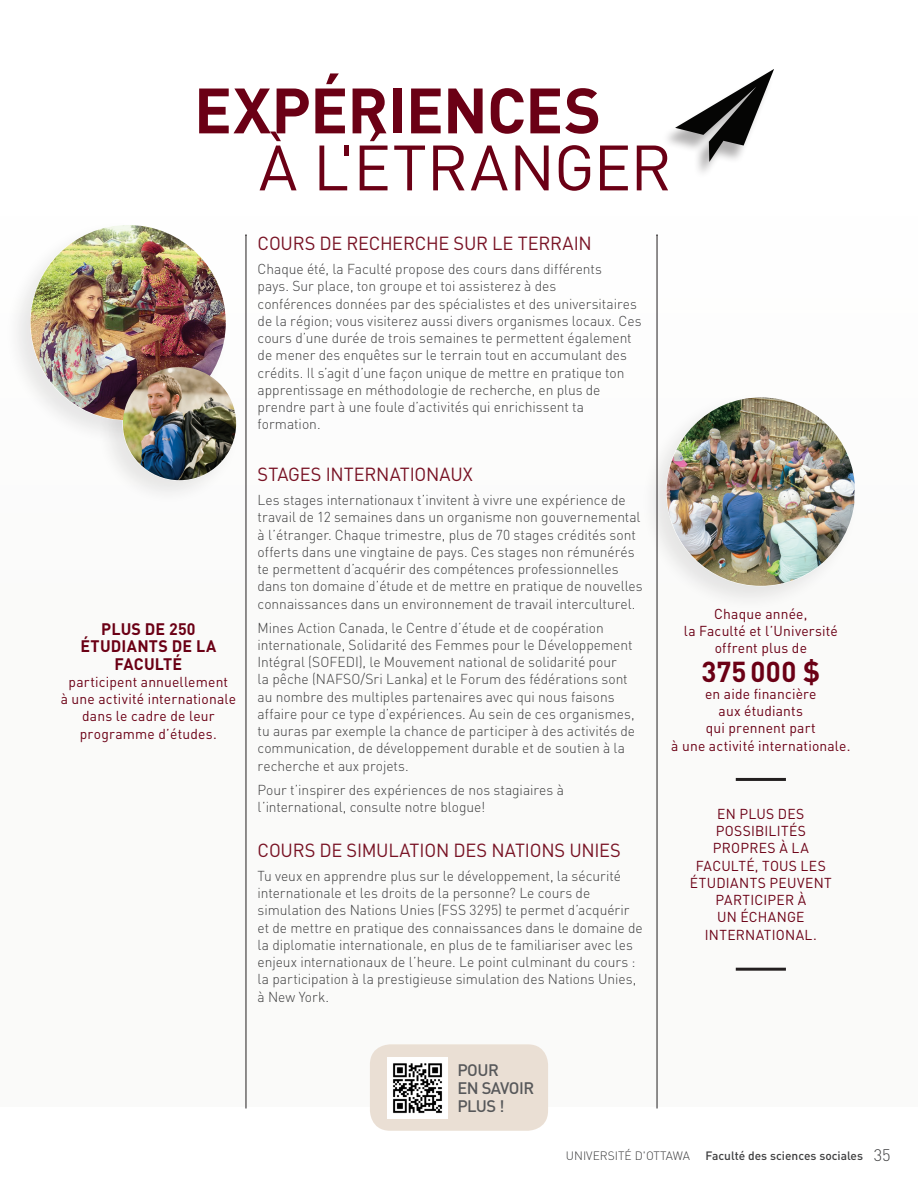
<style>
.page{position:relative;width:918px;height:1188px;background:#fff}
.page>*{position:absolute;margin:0;border:0;box-sizing:border-box;transform-origin:0 0}
.t1{font:700 63px/57px "DIN";letter-spacing:-.015em;color:#6b0015}
.t2{font:700 28.5px "DIN";letter-spacing:.01em;color:#6b0015}
.t3{font:18.75px "DIN";letter-spacing:-.015em;color:#781224}
.t4{font:700 16.5px/17.2px "DIN";letter-spacing:.01em;color:#6b0015;text-align:center}
.t5{font:500 16.5px/18px "DIN";letter-spacing:-.03em;color:#57585a}
.t6{font:300 14.25px/17.2px "DIN";color:#3e3e3f}
.t7{font:14.25px/17.2px "DIN";letter-spacing:.015em;color:#6b0015;text-align:center}
.t8{font:500 12px "DIN";color:#3e3e3f}
.t9{font:300 12px "DIN";color:#3e3e3f}
.s1{font-weight:400}
.s2{font-weight:300;font-size:16.5px}
</style>
<div class="page">
<div style="left:0;top:216px;width:918px;height:891px;background:#fafaf9"></div>
<div style="left:370px;top:1044px;width:178px;height:87px;background:#eadfd4;border-radius:20px"></div>
<hr style="left:246px;top:235px;width:1px;height:873px;background:#231f20">
<hr style="left:657px;top:235px;width:1px;height:873px;background:#231f20">
<div style="left:640px;top:392px;width:219px;height:220px;background:#231f20;opacity:.1"></div>
<div style="left:4px;top:220px;width:226px;height:226px;background:#231f20;opacity:.1"></div>
<hr style="left:736px;top:778px;width:50px;height:3px;background:#231f20">
<hr style="left:736px;top:968px;width:50px;height:3px;background:#231f20">
<div style="left:97px;top:362px;width:143px;height:144px;background:#231f20;opacity:.1"></div>
<div style="left:661px;top:73px;width:112px;height:106px;background:#231f20;opacity:.35"></div>
<svg style="left:675px;top:69px;width:99px;height:93px"></svg>
<img style="left:31px;top:225px;width:195px;height:195px;border-radius:98px">
<img style="left:123px;top:367px;width:113px;height:113px;border-radius:57px">
<img style="left:667px;top:397px;width:188px;height:189px;border-radius:94px">
<img style="left:387px;top:1058px;width:61px;height:60px">
<h2 class="t1" style="left:259px;top:79px;width:414px;text-indent:-65px">EXPÉRIENCES<br><span class="s1">À L'ÉTRANGER</span></h2>
<p class="t4" style="left:81px;top:620px;width:137px">PLUS DE 250<br>ÉTUDIANTS DE LA<br>FACULTÉ</p>
<p class="t7" style="left:61px;top:673px;width:177px">participent annuellement<br>à une activité internationale dans le cadre de leur programme d’études.</p>
<h3 class="t3" style="left:258px;top:232px;width:336px">COURS DE RECHERCHE SUR LE TERRAIN</h3>
<p class="t6" style="left:258px;top:260px;width:386px">Chaque été, la Faculté propose des cours dans différents<br>pays. Sur place, ton groupe et toi assisterez à des<br>conférences données par des spécialistes et des universitaires de la région; vous visiterez aussi divers organismes locaux. Ces cours d’une durée de trois semaines te permettent également de mener des enquêtes sur le terrain tout en accumulant des crédits. Il s’agit d’une façon unique de mettre en pratique ton apprentissage en méthodologie de recherche, en plus de prendre part à une foule d’activités qui enrichissent ta formation.</p>
<h3 class="t3" style="left:258px;top:463px;width:217px">STAGES INTERNATIONAUX</h3>
<p class="t6" style="left:258px;top:491px;width:387px">Les stages internationaux t’invitent à vivre une expérience de travail de 12 semaines dans un organisme non gouvernemental à l’étranger. Chaque trimestre, plus de 70 stages crédités sont offerts dans une vingtaine de pays. Ces stages non rémunérés te permettent d’acquérir des compétences professionnelles dans ton domaine d’étude et de mettre en pratique de nouvelles connaissances dans un environnement de travail interculturel.</p>
<p class="t6" style="left:258px;top:619px;width:379px">Mines Action Canada, le Centre d’étude et de coopération internationale, Solidarité des Femmes pour le Développement Intégral (SOFEDI), le Mouvement national de solidarité pour<br>la pêche (NAFSO/Sri Lanka) et le Forum des fédérations sont au nombre des multiples partenaires avec qui nous faisons affaire pour ce type d’expériences. Au sein de ces organismes, tu auras par exemple la chance de participer à des activités de communication, de développement durable et de soutien à la recherche et aux projets.</p>
<p class="t6" style="left:258px;top:781px;width:308px">Pour t’inspirer des expériences de nos stagiaires à l’international, consulte notre blogue!</p>
<h3 class="t3" style="left:258px;top:838px;width:365px">COURS DE SIMULATION DES NATIONS UNIES</h3>
<p class="t6" style="left:258px;top:867px;width:387px">Tu veux en apprendre plus sur le développement, la sécurité internationale et les droits de la personne? Le cours de simulation des Nations Unies (FSS 3295) te permet d’acquérir et de mettre en pratique des connaissances dans le domaine de la diplomatie internationale, en plus de te familiariser avec les enjeux internationaux de l’heure. Le point culminant du cours : la participation à la prestigieuse simulation des Nations Unies, à New York.</p>
<p class="t7" style="left:684px;top:605px;width:156px">Chaque année,<br>la Faculté et l’Université offrent plus de</p>
<p class="t2" style="left:701px;top:653px;width:121px">375 000 $</p>
<p class="t7" style="left:671px;top:685px;width:181px">en aide financière<br>aux étudiants<br>qui prennent part<br>à une activité internationale.</p>
<p class="t7" style="left:690px;top:805px;width:144px">EN PLUS DES<br>POSSIBILITÉS<br>PROPRES À LA<br>FACULTÉ, TOUS LES<br>ÉTUDIANTS PEUVENT<br>PARTICIPER À<br>UN ÉCHANGE<br>INTERNATIONAL.</p>
<p class="t5" style="left:457px;top:1060px;width:78px">POUR<br>EN SAVOIR<br>PLUS !</p>
<p class="t9" style="left:566px;top:1148px;width:126px">UNIVERSITÉ D'OTTAWA</p>
<p class="t8" style="left:705px;top:1148px;width:187px">Faculté des sciences sociales <span class="s2">35</span></p>
</div>
